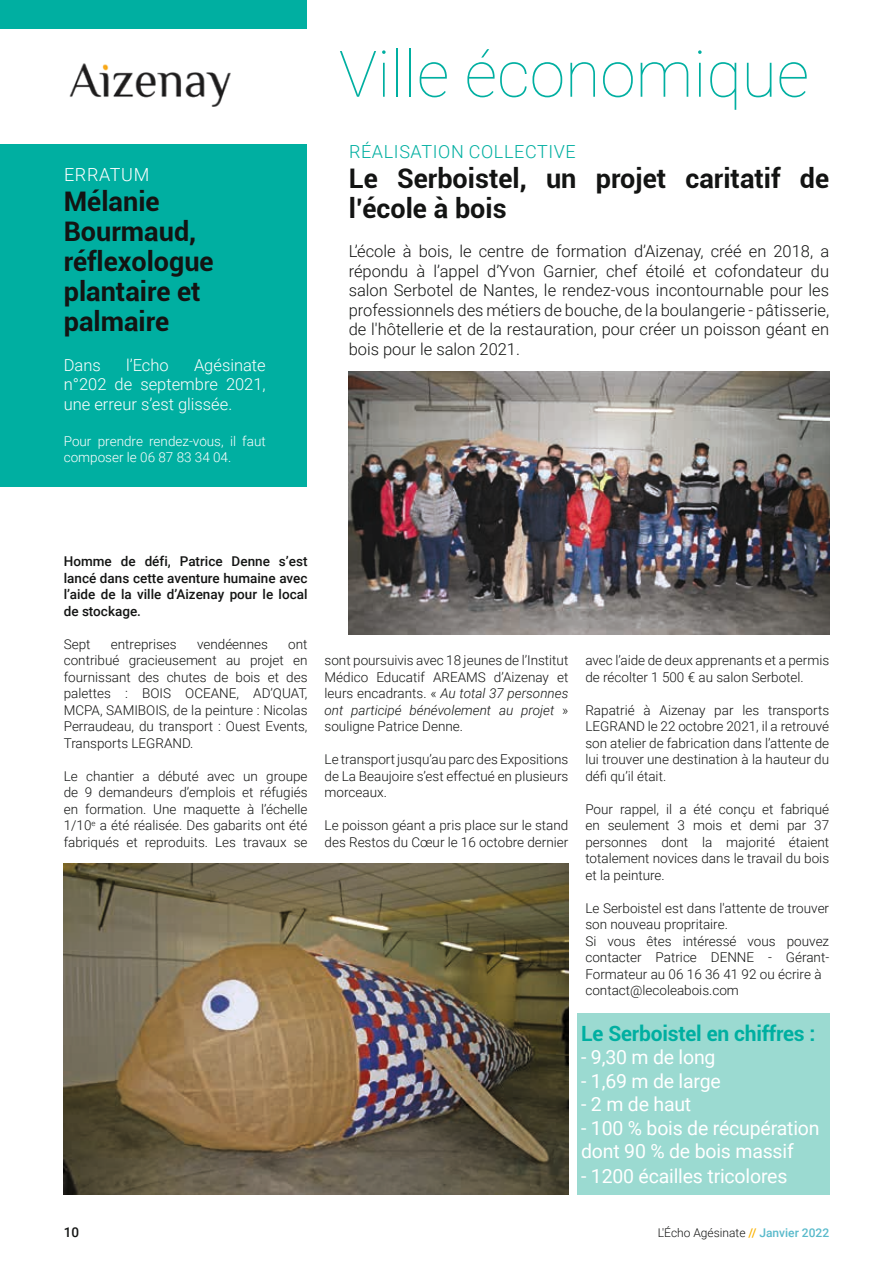
<style>
.page{position:relative;width:893px;height:1263px;background:#fff}
.page>*{position:absolute;margin:0;border:0;box-sizing:border-box;transform-origin:0 0}
.t1{font:100 64.35px "Roboto";color:#00afa1}
.t2{font:700 27px/30px "Roboto";color:#131413}
.t3{font:700 21px "Roboto";letter-spacing:-.01em;color:#00afa1}
.t4{font:19.5px/23.4px "Roboto";letter-spacing:-.01em;color:#fff}
.t5{font:300 18px "Roboto";letter-spacing:.035em;color:#00afa1}
.t6{font:300 18px "Roboto";letter-spacing:.035em;color:#fff}
.t7{font:300 16.5px/19.5px "Roboto";color:#131413;text-align:justify}
.t8{font:300 16.5px/19.5px "Roboto";color:#fff;text-align:justify}
.t9{font:300 13.5px/16.5px "Roboto";color:#131413;text-align:justify}
.t10{font:500 13.5px/16.5px "Roboto";color:#131413;text-align:justify}
.t11{font:300 13.5px/16.5px "Roboto";color:#fff}
.t12{font:300 12px "Roboto";color:#131413}
.s1{font-style:italic}
.s2{font-weight:500;color:#fbb200}
.s3{font-weight:500;color:#59bacb}
</style>
<div class="page">
<div style="left:0;top:145px;width:306px;height:46px;background:#00afa1"></div>
<div style="left:0;top:149px;width:306px;height:338px;background:#00afa1"></div>
<div style="left:0;top:0;width:306px;height:28px;background:#00afa1"></div>
<img style="left:69px;top:63px;width:162px;height:43px">
<div style="left:577px;top:1013px;width:252px;height:182px;background:#9bdad1"></div>
<img style="left:64px;top:864px;width:504px;height:331px">
<img style="left:349px;top:371px;width:480px;height:264px">
<h3 class="t6" style="left:64px;top:162px;width:87px">ERRATUM</h3>
<h2 class="t2" style="left:64px;top:186px;width:151px">Mélanie<br>Bourmaud, réflexologue plantaire et palmaire</h2>
<p class="t8" style="left:64px;top:354px;width:39px">Dans</p>
<p class="t8" style="left:126px;top:354px;width:44px">l’Echo</p>
<p class="t8" style="left:64px;top:354px;width:203px;text-indent:130px">Agésinate n°202 de septembre 2021, une erreur s’est glissée.</p>
<p class="t11" style="left:64px;top:432px;width:203px">Pour prendre rendez-vous, il faut composer le 06 87 83 34 04.</p>
<h1 class="t1" style="left:339px;top:29px;width:472px">Ville économique</h1>
<h3 class="t5" style="left:349px;top:139px;width:228px">RÉALISATION COLLECTIVE</h3>
<h2 class="t2" style="left:349px;top:162px;width:482px">Le Serboistel, un projet caritatif de l’école à bois</h2>
<p class="t7" style="left:349px;top:241px;width:482px">L’école à bois, le centre de formation d’Aizenay, créé en 2018, a répondu à l’appel d’Yvon Garnier, chef étoilé et cofondateur du salon Serbotel de Nantes, le rendez-vous incontournable pour les professionnels des métiers de bouche, de la boulangerie - pâtisserie, de l'hôtellerie et de la restauration, pour créer un poisson géant en bois pour le salon 2021.</p>
<p class="t10" style="left:64px;top:553px;width:245px">Homme de défi, Patrice Denne s’est lancé dans cette aventure humaine avec l’aide de la ville d’Aizenay pour le local de stockage.</p>
<p class="t9" style="left:64px;top:635px;width:28px">Sept</p>
<p class="t9" style="left:111px;top:635px;width:67px">entreprises</p>
<p class="t9" style="left:197px;top:635px;width:72px">vendéennes</p>
<p class="t9" style="left:64px;top:635px;width:245px;text-indent:224px">ont contribué gracieusement au projet en fournissant des chutes de bois et des palettes : BOIS OCEANE, AD’QUAT, MCPA, SAMIBOIS, de la peinture : Nicolas Perraudeau, du transport : Ouest Events, Transports LEGRAND.</p>
<p class="t9" style="left:64px;top:767px;width:245px">Le chantier a débuté avec un groupe de 9 demandeurs d’emplois et réfugiés en formation. Une maquette à l’échelle 1/10<sup>e</sup> a été réalisée. Des gabarits ont été fabriqués et reproduits. Les travaux se</p>
<p class="t9" style="left:325px;top:652px;width:245px">sont poursuivis avec 18 jeunes de l’Institut Médico Educatif AREAMS d’Aizenay et leurs encadrants. « <span class="s1">Au total 37 personnes ont participé bénévolement au projet</span> » souligne Patrice Denne.</p>
<p class="t9" style="left:325px;top:751px;width:245px">Le transport jusqu’au parc des Expositions de La Beaujoire s’est effectué en plusieurs morceaux.</p>
<p class="t9" style="left:325px;top:816px;width:245px">Le poisson géant a pris place sur le stand des Restos du Cœur le 16 octobre dernier</p>
<p class="t9" style="left:585px;top:651px;width:245px">avec l’aide de deux apprenants et a permis de récolter 1 500 € au salon Serbotel.</p>
<p class="t9" style="left:585px;top:701px;width:245px">Rapatrié à Aizenay par les transports LEGRAND le 22 octobre 2021, il a retrouvé son atelier de fabrication dans l’attente de lui trouver une destination à la hauteur du défi qu’il était.</p>
<p class="t9" style="left:585px;top:800px;width:245px">Pour rappel, il a été conçu et fabriqué en seulement 3 mois et demi par 37 personnes dont la majorité étaient totalement novices dans le travail du bois et la peinture.</p>
<p class="t9" style="left:585px;top:899px;width:245px;text-align:left">Le Serboistel est dans l'attente de trouver son nouveau propritaire.<br>Si vous êtes intéressé vous pouvez contacter Patrice DENNE - Gérant-Formateur au 06 16 36 41 92 ou écrire à contact@lecoleabois.com</p>
<h3 class="t3" style="left:581px;top:1019px;width:236px">Le Serboistel en chiffres :</h3>
<h3 class="t4" style="left:581px;top:1045px;width:136px">- 9,30 m de long</h3>
<h3 class="t4" style="left:581px;top:1068px;width:141px">- 1,69 m de large</h3>
<h3 class="t4" style="left:581px;top:1092px;width:112px">- 2 m de haut</h3>
<h3 class="t4" style="left:581px;top:1115px;width:240px">- 100 % bois de récupération dont 90 % de bois massif</h3>
<h3 class="t4" style="left:581px;top:1164px;width:208px">- 1200 écailles tricolores</h3>
<p class="t10" style="left:64px;top:1224px;width:17px">10</p>
<p class="t12" style="left:658px;top:1225px;width:173px">L'Écho Agésinate <span class="s2">//</span> <span class="s3">Janvier 2022</span></p>
</div>
